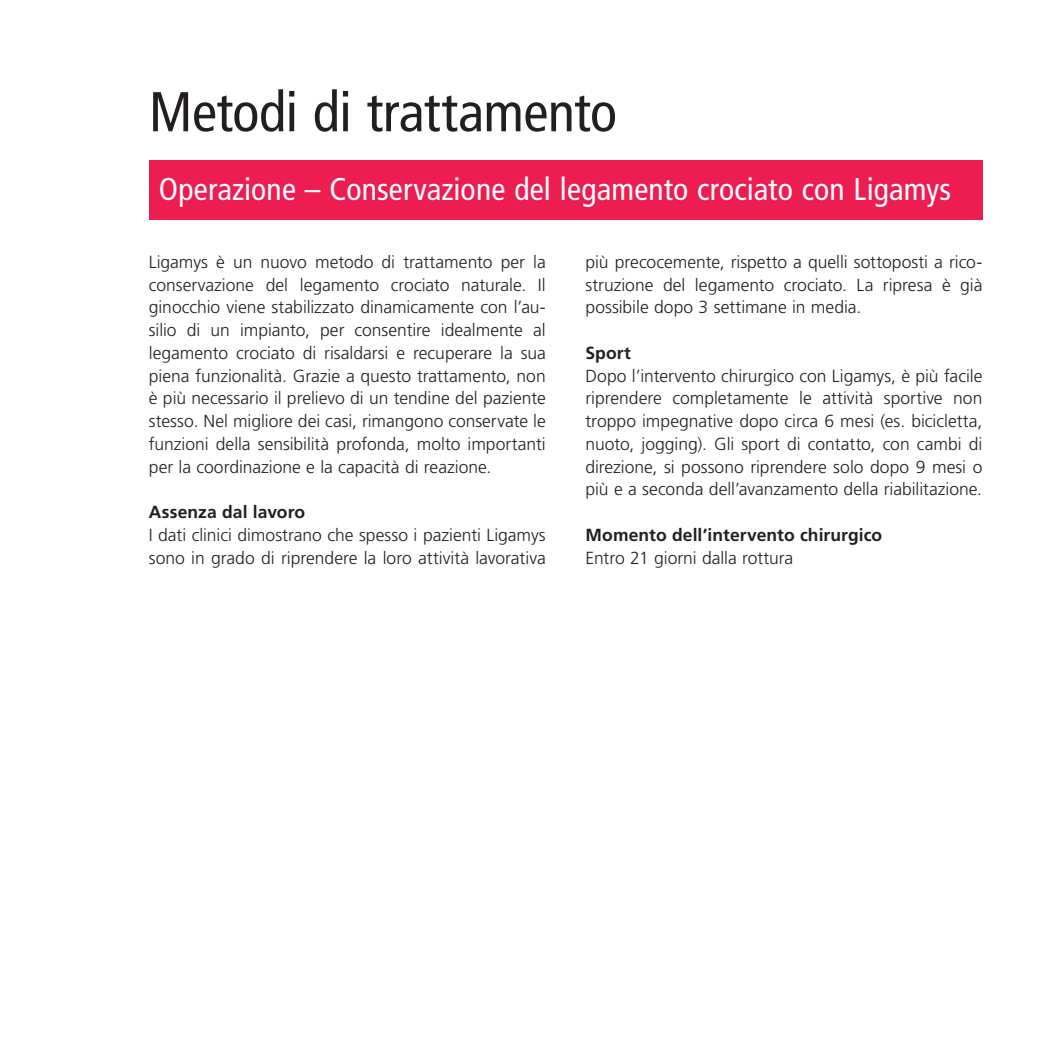
<style>
.page{position:relative;width:1042px;height:1042px;background:#fff}
.page>*{position:absolute;margin:0;border:0;box-sizing:border-box;transform-origin:0 0}
.t1{font:condensed 56px "Frutiger LT Pro";letter-spacing:-.01em;color:#231f20}
.t2{font:condensed 31.5px "Frutiger LT Pro";letter-spacing:.005em;color:#fff}
.t3{font:300 17.5px/22.8px "Frutiger LT Pro";color:#231f20;text-align:justify}
.t4{font:700 17.5px "Frutiger LT Pro";letter-spacing:.005em;color:#231f20}
</style>
<div class="page">
<div style="left:149px;top:160px;width:833px;height:60px;background:#ed1c51"></div>
<h1 class="t1" style="left:149px;top:79px;width:470px">Metodi di trattamento</h1>
<h2 class="t2" style="left:159px;top:170px;width:794px">Operazione – Conservazione del legamento crociato con Ligamys</h2>
<p class="t3" style="left:149px;top:250px;width:398px">Ligamys è un nuovo metodo di trattamento per la conservazione del legamento crociato naturale. Il ginocchio viene stabilizzato dinamicamente con l’au&shy;silio di un impianto, per consentire idealmente al legamento crociato di risaldarsi e recuperare la sua piena funzionalità. Grazie a questo trattamento, non è più necessario il prelievo di un tendine del paziente stesso. Nel migliore dei casi, rimangono conservate le funzioni della sensibilità profonda, molto importanti per la coordinazione e la capacità di reazione.</p>
<p class="t4" style="left:149px;top:501px;width:158px">Assenza dal lavoro</p>
<p class="t3" style="left:149px;top:523px;width:398px">I dati clinici dimostrano che spesso i pazienti Ligamys sono in grado di riprendere la loro attività lavorativa</p>
<p class="t3" style="left:585px;top:250px;width:398px">più precocemente, rispetto a quelli sottoposti a rico&shy;struzione del legamento crociato. La ripresa è già possibile dopo 3 settimane in media.</p>
<p class="t4" style="left:585px;top:342px;width:47px">Sport</p>
<p class="t3" style="left:585px;top:364px;width:398px">Dopo l’intervento chirurgico con Ligamys, è più facile riprendere completamente le attività sportive non troppo impegnative dopo circa 6 mesi (es. bicicletta, nuoto, jogging). Gli sport di contatto, con cambi di direzione, si possono riprendere solo dopo 9 mesi o più e a seconda dell’avanzamento della riabilitazione.</p>
<p class="t4" style="left:585px;top:524px;width:298px">Momento dell’intervento chirurgico</p>
<p class="t3" style="left:585px;top:546px;width:209px">Entro 21 giorni dalla rottura</p>
</div>
